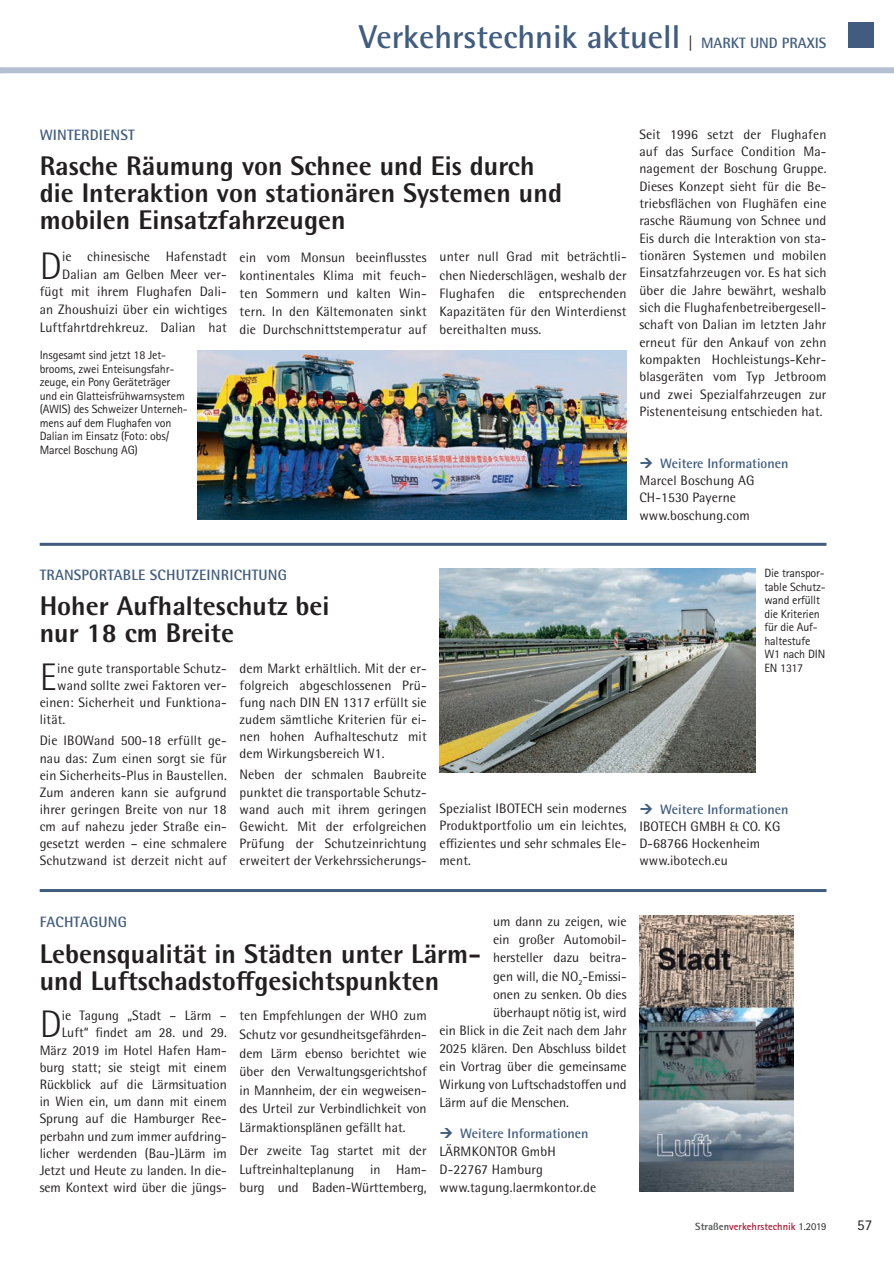
<style>
.page{position:relative;width:894px;height:1266px;background:#fff}
.page>*{position:absolute;margin:0;border:0;box-sizing:border-box;transform-origin:0 0}
.t1{font:300 38.4px "Rotis Semi Sans W1 G";color:#231f20}
.t2{font:700 33px "Rotis Semi Sans W1 G";color:#415c7f}
.t3{font:800 27px/27px "Rotis Semi Sans W1 G";color:#231f20}
.t4{font:700 15px "Rotis Semi Sans W1 G";letter-spacing:.01em;color:#415c7f}
.t5{font:15px "Rotis Sans Serif W1 G";color:#231f20}
.t6{font:13.65px/17.1px "Rotis Semi Sans W1 G";letter-spacing:.01em;color:#231f20;text-align:justify}
.t7{font:700 13.65px "Rotis Semi Sans W1 G";color:#415c7f}
.t8{font:12px/13.5px "Rotis Sans Serif W1 G";letter-spacing:-.015em;color:#231f20}
.t9{font:700 10.5px "Rotis Sans Serif W1 G";color:#ae142f}
.s1{font-weight:400;font-size:15px;color:#231f20}
.s2{font-size:15px}
.s3{font-weight:800;color:#57585a}
.s4{font-weight:400;color:#231f20}
</style>
<div class="page">
<div style="left:848px;top:23px;width:25px;height:25px;background:#415c7f"></div>
<div style="left:1px;top:67px;width:893px;height:6px;background:#b5bfd2"></div>
<img style="left:197px;top:350px;width:429px;height:169px">
<hr style="left:40px;top:543px;width:786px;height:3px;background:#415c7f">
<hr style="left:40px;top:889px;width:786px;height:3px;background:#415c7f">
<img style="left:439px;top:569px;width:317px;height:203px">
<img style="left:639px;top:915px;width:154px;height:276px">
<h2 class="t2" style="left:359px;top:16px;width:469px">Verkehrstechnik aktuell <span class="s1">|</span> <span class="s2">MARKT UND PRAXIS</span></h2>
<p class="t4" style="left:40px;top:125px;width:97px">WINTERDIENST</p>
<h3 class="t3" style="left:40px;top:152px;width:524px">Rasche Räumung von Schnee und Eis durch die Interaktion von stationären Systemen und mobilen Einsatzfahrzeugen</h3>
<p class="t6" style="left:40px;top:248px;width:189px;line-height:17.5px;text-align:right">ie chinesische Hafenstadt<br>Dalian am Gelben Meer ver&shy;fügt mit ihrem Flughafen Dali&shy;an Zhoushuizi über ein wichtiges<br>Luftfahrtdrehkreuz. Dalian hat</p>
<h1 class="t1" style="left:40px;top:244px;width:24px">D</h1>
<p class="t8" style="left:40px;top:348px;width:150px">Insgesamt sind jetzt 18 Jet&shy;brooms, zwei Enteisungsfahr&shy;zeuge, ein Pony Geräteträger und ein Glatteisfrühwarnsystem (AWIS) des Schweizer Unterneh&shy;mens auf dem Flughafen von<br>Dalian im Einsatz (Foto: obs/<br>Marcel Boschung AG)</p>
<p class="t6" style="left:240px;top:248px;width:189px;line-height:18.1px">ein vom Monsun beeinflusstes kontinentales Klima mit feuch&shy;ten Sommern und kalten Win&shy;tern. In den Kältemonaten sinkt die Durchschnittstemperatur auf</p>
<p class="t6" style="left:439px;top:248px;width:189px;line-height:18.3px">unter null Grad mit beträchtli&shy;chen Niederschlägen, weshalb der Flughafen die entsprechenden Kapazitäten für den Winterdienst bereithalten muss.</p>
<p class="t6" style="left:639px;top:125px;width:189px">Seit 1996 setzt der Flughafen auf das Surface Condition Ma&shy;nagement der Boschung Gruppe.<br>Dieses Konzept sieht für die Be&shy;triebsflächen von Flughäfen eine rasche Räumung von Schnee und Eis durch die Interaktion von sta&shy;tionären Systemen und mobilen Einsatzfahrzeugen vor. Es hat sich über die Jahre bewährt, weshalb sich die Flughafenbetreibergesell&shy;schaft von Dalian im letzten Jahr erneut für den Ankauf von zehn kompakten Hochleistungs-Kehr&shy;blasgeräten vom Typ Jetbroom und zwei Spezialfahrzeugen zur Pistenenteisung entschieden hat.</p>
<p class="t7" style="left:660px;top:455px;width:130px">Weitere Informationen</p>
<p class="t6" style="left:639px;top:472px;width:117px;text-align:left">Marcel Boschung AG<br>CH-1530 Payerne www.boschung.com</p>
<p class="t4" style="left:40px;top:565px;width:249px">TRANSPORTABLE SCHUTZEINRICHTUNG</p>
<h3 class="t3" style="left:40px;top:592px;width:291px">Hoher Aufhalteschutz bei nur 18 cm Breite</h3>
<h1 class="t1" style="left:40px;top:654px;width:19px">E</h1>
<p class="t6" style="left:57px;top:659px;width:171px">ine gute transportable Schutz-</p>
<p class="t6" style="left:57px;top:676px;width:171px">wand sollte zwei Faktoren ver-</p>
<p class="t6" style="left:40px;top:694px;width:189px">einen: Sicherheit und Funktiona-</p>
<p class="t6" style="left:40px;top:711px;width:27px">lität.</p>
<p class="t6" style="left:40px;top:732px;width:189px">Die IBOWand 500-18 erfüllt ge&shy;nau das: Zum einen sorgt sie für ein Sicherheits-Plus in Baustellen.<br>Zum anderen kann sie aufgrund ihrer geringen Breite von nur 18 cm auf nahezu jeder Straße ein&shy;gesetzt werden – eine schmalere Schutzwand ist derzeit nicht auf</p>
<p class="t6" style="left:240px;top:659px;width:189px">dem Markt erhältlich. Mit der er&shy;folgreich abgeschlossenen Prü&shy;fung nach DIN EN 1317 erfüllt sie zudem sämtliche Kriterien für ei&shy;nen hohen Aufhalteschutz mit dem Wirkungsbereich W1.</p>
<p class="t6" style="left:240px;top:766px;width:189px">Neben der schmalen Baubreite punktet die transportable Schutz&shy;wand auch mit ihrem geringen Gewicht. Mit der erfolgreichen Prüfung der Schutzeinrichtung erweitert der Verkehrssicherungs-</p>
<p class="t8" style="left:764px;top:567px;width:63px">Die transpor&shy;table Schutz&shy;wand erfüllt die Kriterien für die Auf&shy;haltestufe<br>W1 nach DIN<br>EN 1317</p>
<p class="t6" style="left:439px;top:799px;width:189px;line-height:17.5px">Spezialist IBOTECH sein modernes Produktportfolio um ein leichtes, effizientes und sehr schmales Ele&shy;ment.</p>
<p class="t7" style="left:660px;top:801px;width:130px">Weitere Informationen</p>
<p class="t6" style="left:639px;top:818px;width:142px;text-align:left">IBOTECH GMBH &amp; CO. KG<br>D-68766 Hockenheim www.ibotech.eu</p>
<p class="t4" style="left:40px;top:913px;width:89px">FACHTAGUNG</p>
<h3 class="t3" style="left:40px;top:939px;width:443px">Lebensqualität in Städten unter Lärm&shy;und Luftschadstoffgesichtspunkten</h3>
<p class="t6" style="left:493px;top:913px;width:135px">um dann zu zeigen, wie</p>
<p class="t6" style="left:493px;top:931px;width:135px">ein großer Automobil-</p>
<p class="t6" style="left:493px;top:949px;width:135px">hersteller dazu beitra-</p>
<p class="t6" style="left:493px;top:967px;width:135px">gen will, die NO<sub>2</sub>-Emissi-</p>
<p class="t6" style="left:493px;top:985px;width:135px">onen zu senken. Ob dies</p>
<p class="t6" style="left:493px;top:1003px;width:135px">überhaupt nötig ist, wird</p>
<p class="t6" style="left:439px;top:1021px;width:189px">ein Blick in die Zeit nach dem Jahr</p>
<p class="t6" style="left:439px;top:1040px;width:189px">2025 klären. Den Abschluss bildet</p>
<p class="t6" style="left:439px;top:1058px;width:189px">ein Vortrag über die gemeinsame</p>
<p class="t6" style="left:439px;top:1076px;width:189px">Wirkung von Luftschadstoffen und</p>
<p class="t6" style="left:439px;top:1094px;width:131px">Lärm auf die Menschen.</p>
<p class="t7" style="left:460px;top:1125px;width:130px">Weitere Informationen</p>
<p class="t6" style="left:439px;top:1142px;width:158px;line-height:18.1px;text-align:left">LÄRMKONTOR GmbH<br>D-22767 Hamburg www.tagung.laermkontor.de</p>
<p class="t6" style="left:40px;top:1007px;width:189px;text-align:right">ie Tagung „Stadt – Lärm –<br>Luft“ findet am 28. und 29.<br>März 2019 im Hotel Hafen Ham&shy;burg statt; sie steigt mit einem<br>Rückblick auf die Lärmsituation in Wien ein, um dann mit einem<br>Sprung auf die Hamburger Ree&shy;perbahn und zum immer aufdring&shy;licher werdenden (Bau-)Lärm im<br>Jetzt und Heute zu landen. In die&shy;sem Kontext wird über die jüngs-</p>
<p class="t6" style="left:240px;top:1006px;width:189px;line-height:18.6px">ten Empfehlungen der WHO zum Schutz vor gesundheitsgefährden&shy;dem Lärm ebenso berichtet wie über den Verwaltungsgerichtshof in Mannheim, der ein wegweisen&shy;des Urteil zur Verbindlichkeit von Lärmaktionsplänen gefällt hat.</p>
<p class="t6" style="left:240px;top:1141px;width:189px;line-height:18.6px">Der zweite Tag startet mit der Luftreinhalteplanung in Ham&shy;burg und Baden-Württemberg,</p>
<h1 class="t1" style="left:40px;top:1002px;width:24px">D</h1>
<p class="t9" style="left:695px;top:1220px;width:133px"><span class="s3">Straßen</span>verkehrstechnik <span class="s4">1.2019</span></p>
<p class="t5" style="left:857px;top:1216px;width:16px">57</p>
</div>
